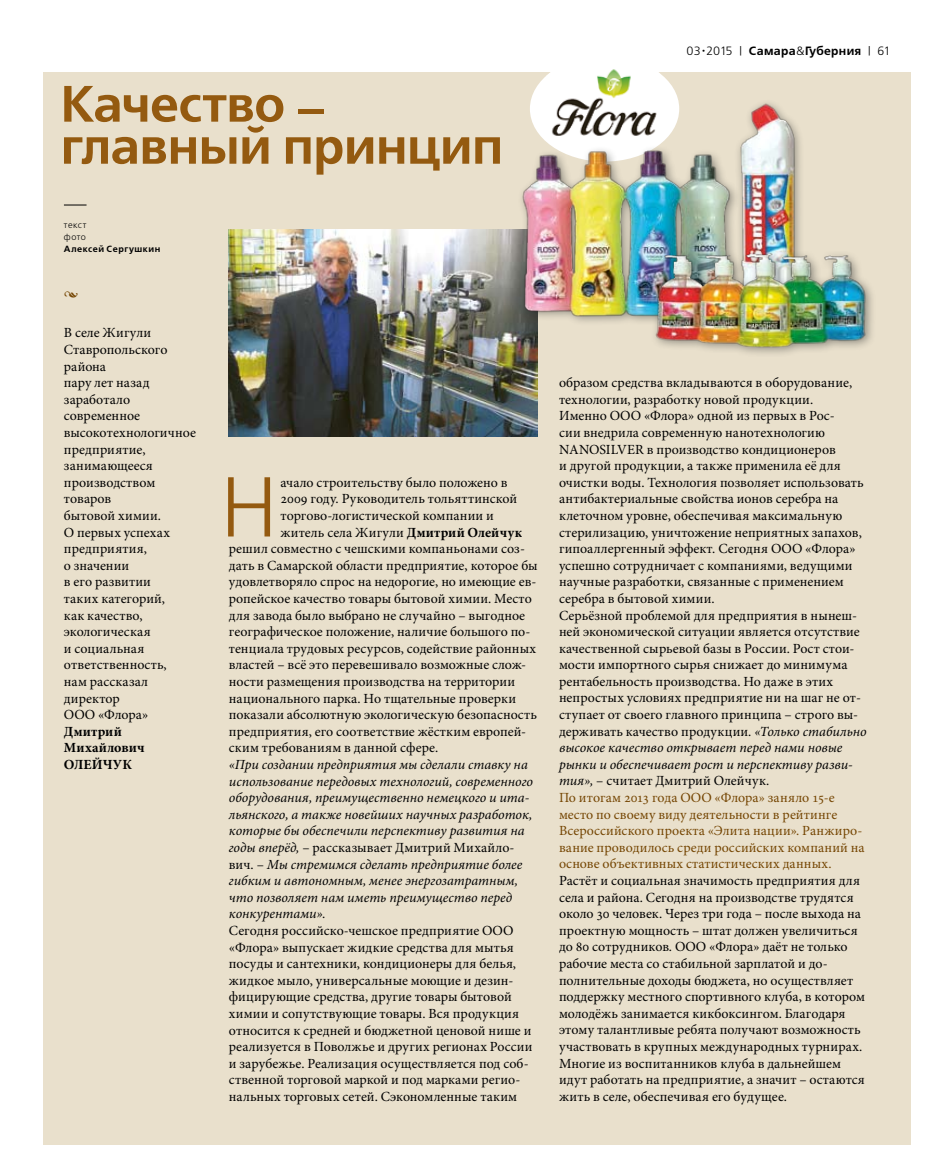
<style>
.page{position:relative;width:936px;height:1170px;background:#fff}
.page>*{position:absolute;margin:0;border:0;box-sizing:border-box;transform-origin:0 0}
.t1{font:84.6px "Free Set C";color:#945a10}
.t2{font:700 51px/42px "Free Set C";letter-spacing:-.01em;color:#945a10}
.t3{font:13.95px/16.6px "Minion Pro";letter-spacing:.005em;color:#000}
.t4{font:italic 13.95px/16.6px "Minion Pro";color:#000}
.t5{font:700 13.95px/16.6px "Minion Pro";letter-spacing:.015em;color:#000}
.t6{font:500 13.95px "Minion Pro";color:#754603;scale:.96 1}
.t7{font:700 12px "Free Set C";letter-spacing:.025em;color:#000}
.t8{font:700 9px "Free Set C";letter-spacing:.06em;color:#000}
.t9{font:9px/12px "Free Set C";letter-spacing:.055em;color:#000}
.s1{font-weight:700}
.s2{font-style:normal}
.s3{font-weight:400}
.s4{font-style:italic}
.s5{color:#754603}
</style>
<div class="page">
<div style="left:43px;top:72px;width:867px;height:1072px;background:#e9e0cc"></div>
<img style="left:229px;top:230px;width:308px;height:207px">
<img style="left:741px;top:103px;width:60px;height:140px">
<svg style="left:64px;top:205px;width:22px;height:1px"></svg>
<div style="left:530px;top:56px;width:149px;height:106px;background:#fff;border-radius:50%"></div>
<img style="left:546px;top:69px;width:111px;height:67px">
<div style="left:516px;top:144px;width:247px;height:197px;background:#313332;opacity:.5"></div>
<img style="left:516px;top:147px;width:221px;height:173px">
<img style="left:649px;top:243px;width:223px;height:104px">
<h2 class="t2" style="left:61px;top:84px;width:444px">Качество – главный принцип</h2>
<p class="t9" style="left:64px;top:219px;width:24px">текст фото</p>
<p class="t8" style="left:64px;top:243px;width:98px">Алексей Сергушкин</p>
<p class="t6" style="left:64px;top:284px;width:17px">•</p>
<p class="t3" style="left:64px;top:324px;width:133px">В селе Жигули<br>Ставропольского района<br>пару лет назад заработало современное высокотехнологичное предприятие, занимающееся производством товаров<br>бытовой химии.<br>О первых успехах предприятия,<br>о значении<br>в его развитии<br>таких категорий,<br>как качество, экологическая<br>и социальная ответственность,<br>нам рассказал директор<br>ООО «Флора»</p>
<p class="t5" style="left:64px;top:722px;width:82px">Дмитрий<br>Михайлович<br>Олейчук</p>
<h1 class="t1" style="left:220px;top:462px;width:60px">Н</h1>
<p class="t3" style="left:280px;top:474px;width:229px">ачало строительству было положено в</p>
<p class="t3" style="left:280px;top:490px;width:238px">2009 году. Руководитель тольяттинской</p>
<p class="t3" style="left:280px;top:507px;width:215px">торгово-логистической компании и</p>
<p class="t3" style="left:280px;top:524px;width:243px">житель села Жигули <span class="s1">Дмитрий Олейчук</span></p>
<p class="t3" style="left:229px;top:540px;width:297px">решил совместно с чешскими компаньонами соз-</p>
<p class="t3" style="left:229px;top:557px;width:310px">дать в Самарской области предприятие, которое бы</p>
<p class="t3" style="left:229px;top:573px;width:309px">удовлетворяло спрос на недорогие, но имеющие ев-</p>
<p class="t3" style="left:229px;top:590px;width:304px">ропейское качество товары бытовой химии. Место</p>
<p class="t3" style="left:229px;top:607px;width:298px">для завода было выбрано не случайно – выгодное</p>
<p class="t3" style="left:229px;top:623px;width:303px">географическое положение, наличие большого по-</p>
<p class="t3" style="left:229px;top:640px;width:309px">тенциала трудовых ресурсов, содействие районных</p>
<p class="t3" style="left:229px;top:656px;width:299px">властей – всё это перевешивало возможные слож-</p>
<p class="t3" style="left:229px;top:673px;width:288px">ности размещения производства на территории</p>
<p class="t3" style="left:229px;top:690px;width:289px">национального парка. Но тщательные проверки</p>
<p class="t3" style="left:229px;top:706px;width:309px">показали абсолютную экологическую безопасность</p>
<p class="t3" style="left:229px;top:723px;width:299px">предприятия, его соответствие жёстким европей-</p>
<p class="t3" style="left:229px;top:739px;width:211px">ским требованиям в данной сфере.</p>
<p class="t4" style="left:229px;top:756px;width:305px">«При создании предприятия мы сделали ставку на использование передовых технологий, современного оборудования, преимущественно немецкого и ита&shy;льянского, а также новейших научных разработок, которые бы обеспечили перспективу развития на годы вперёд, <span class="s2">– рассказывает Дмитрий Михайло&shy;вич. –</span> Мы стремимся сделать предприятие более гибким и автономным, менее энергозатратным, что позволяет нам иметь преимущество перед конкурентами».</p>
<p class="t3" style="left:229px;top:922px;width:305px">Сегодня российско-чешское предприятие ООО «Флора» выпускает жидкие средства для мытья посуды и сантехники, кондиционеры для белья, жидкое мыло, универсальные моющие и дезин&shy;фицирующие средства, другие товары бытовой химии и сопутствующие товары. Вся продукция относится к средней и бюджетной ценовой нише и реализуется в Поволжье и других регионах России и зарубежье. Реализация осуществляется под соб&shy;ственной торговой маркой и под марками регио&shy;нальных торговых сетей. Сэкономленные таким</p>
<p class="t7" style="left:686px;top:44px;width:204px"><span class="s3">03·2015</span> <sup>|</sup> Самара<span class="s3">&amp;</span>Губерния <sup>|</sup> <span class="s3">61</span></p>
<p class="t3" style="left:559px;top:374px;width:309px">образом средства вкладываются в оборудование, технологии, разработку новой продукции.<br>Именно ООО «Флора» одной из первых в Рос-<br>сии внедрила современную нанотехнологию NANOSILVER в производство кондиционеров<br>и другой продукции, а также применила её для очистки воды. Технология позволяет использовать антибактериальные свойства ионов серебра на клеточном уровне, обеспечивая максимальную стерилизацию, уничтожение неприятных запахов, гипоаллергенный эффект. Сегодня ООО «Флора» успешно сотрудничает с компаниями, ведущими научные разработки, связанные с применением серебра в бытовой химии.<br>Серьёзной проблемой для предприятия в нынеш&shy;ней экономической ситуации является отсутствие качественной сырьевой базы в России. Рост стои&shy;мости импортного сырья снижает до минимума рентабельность производства. Но даже в этих непростых условиях предприятие ни на шаг не от&shy;ступает от своего главного принципа – строго вы&shy;держивать качество продукции. <span class="s4">«Только стабильно высокое качество открывает перед нами новые рынки и обеспечивает рост и перспективу разви&shy;тия»,</span> – считает Дмитрий Олейчук.<br><span class="s5">По итогам 2013 года ООО «Флора» заняло 15-е место по своему виду деятельности в рейтинге Всероссийского проекта «Элита нации». Ранжиро&shy;вание проводилось среди российских компаний на основе объективных статистических данных.</span></p>
<p class="t3" style="left:559px;top:872px;width:307px">Растёт и социальная значимость предприятия для села и района. Сегодня на производстве трудятся около 30 человек. Через три года – после выхода на проектную мощность – штат должен увеличиться до 80 сотрудников. ООО «Флора» даёт не только рабочие места со стабильной зарплатой и до&shy;полнительные доходы бюджета, но осуществляет поддержку местного спортивного клуба, в котором молодёжь занимается кикбоксингом. Благодаря этому талантливые ребята получают возможность участвовать в крупных международных турнирах.<br>Многие из воспитанников клуба в дальнейшем идут работать на предприятие, а значит – остаются жить в селе, обеспечивая его будущее.</p>
</div>
